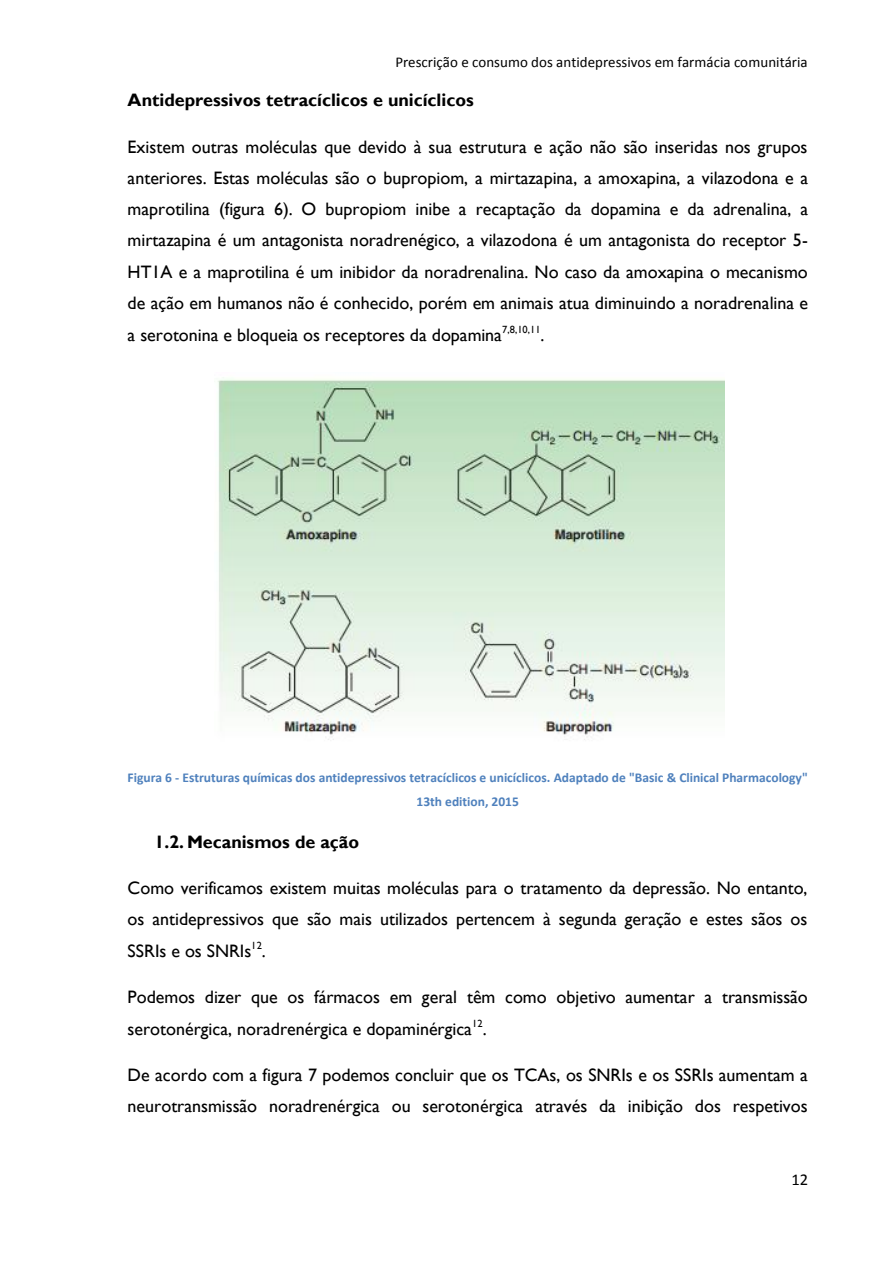
<style>
.page{position:relative;width:893px;height:1263px;background:#fff}
.page>*{position:absolute;margin:0;border:0;box-sizing:border-box;transform-origin:0 0}
.t1{font:18px/31.3px "Gill Sans MT";color:#000;text-align:justify}
.t2{font:700 18px "Gill Sans MT";color:#000}
.t3{font:16.5px "Calibri";color:#000}
.t4{font:15px "Calibri";color:#000}
.t5{font:700 13.5px/24.6px "Calibri";color:#4f81bd;text-align:center}
</style>
<div class="page">
<img style="left:217px;top:379px;width:507px;height:361px">
<p class="t4" style="left:395px;top:56px;width:414px">Prescrição e consumo dos antidepressivos em farmácia comunitária</p>
<p class="t2" style="left:128px;top:90px;width:348px">Antidepressivos tetracíclicos e unicíclicos</p>
<p class="t1" style="left:128px;top:131px;width:682px">Existem outras moléculas que devido à sua estrutura e ação não são inseridas nos grupos anteriores. Estas moléculas são o bupropiom, a mirtazapina, a amoxapina, a vilazodona e a maprotilina (figura 6). O bupropiom inibe a recaptação da dopamina e da adrenalina, a mirtazapina é um antagonista noradrenégico, a vilazodona é um antagonista do receptor 5- HT1A e a maprotilina é um inibidor da noradrenalina. No caso da amoxapina o mecanismo de ação em humanos não é conhecido, porém em animais atua diminuindo a noradrenalina e a serotonina e bloqueia os receptores da dopamina<sup>7,8,10,11</sup>.</p>
<p class="t5" style="left:128px;top:766px;width:682px">Figura 6 - Estruturas químicas dos antidepressivos tetracíclicos e unicíclicos. Adaptado de "Basic &amp; Clinical Pharmacology"<br>13th edition, 2015</p>
<p class="t2" style="left:155px;top:831px;width:206px">1.2. Mecanismos de ação</p>
<p class="t1" style="left:128px;top:872px;width:681px">Como verificamos existem muitas moléculas para o tratamento da depressão. No entanto, os antidepressivos que são mais utilizados pertencem à segunda geração e estes sãos os SSRIs e os SNRIs<sup>12</sup>.</p>
<p class="t1" style="left:128px;top:981px;width:682px">Podemos dizer que os fármacos em geral têm como objetivo aumentar a transmissão serotonérgica, noradrenérgica e dopaminérgica<sup>12</sup>.</p>
<p class="t1" style="left:128px;top:1059px;width:682px">De acordo com a figura 7 podemos concluir que os TCAs, os SNRIs e os SSRIs aumentam a neurotransmissão noradrenérgica ou serotonérgica através da inibição dos respetivos</p>
<p class="t3" style="left:791px;top:1173px;width:18px">12</p>
</div>
